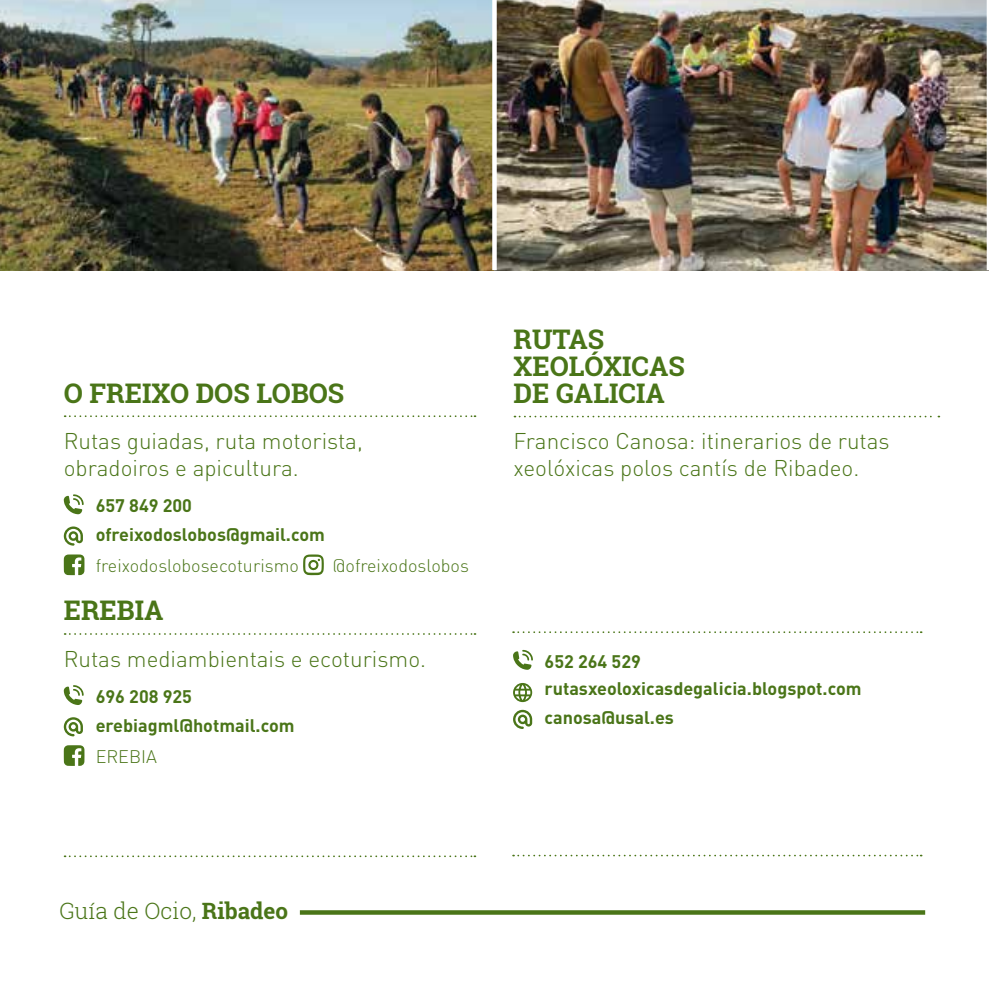
<style>
.page{position:relative;width:989px;height:989px;background:#fff}
.page>*{position:absolute;margin:0;border:0;box-sizing:border-box;transform-origin:0 0}
.t1{font:700 27px/27px "Roboto Slab";color:#4a7518}
.t2{font:300 22.5px/27px "DIN";color:#4a7518}
.t3{font:300 22.5px "Roboto Slab";color:#4a7518}
.t4{font:700 18px/29px "DIN";color:#4a7518}
.t5{font:300 18px "DIN";color:#4a7518}
.s1{font-weight:700}
</style>
<div class="page">
<svg style="left:300px;top:910px;width:625px;height:4px;background:#547d25"></svg>
<svg style="left:65px;top:415px;width:410px;height:2px"></svg>
<svg style="left:65px;top:633px;width:410px;height:2px"></svg>
<svg style="left:64px;top:494px;width:20px;height:20px"></svg>
<svg style="left:64px;top:526px;width:19px;height:19px"></svg>
<svg style="left:64px;top:554px;width:20px;height:21px"></svg>
<svg style="left:303px;top:554px;width:21px;height:21px"></svg>
<svg style="left:64px;top:685px;width:20px;height:20px"></svg>
<svg style="left:64px;top:717px;width:19px;height:19px"></svg>
<svg style="left:64px;top:745px;width:20px;height:21px"></svg>
<svg style="left:514px;top:416px;width:425px;height:1px"></svg>
<img style="left:0;top:0;width:492px;height:270px">
<img style="left:497px;top:0;width:489px;height:270px">
<svg style="left:513px;top:650px;width:20px;height:20px"></svg>
<svg style="left:513px;top:683px;width:19px;height:19px"></svg>
<svg style="left:513px;top:710px;width:19px;height:19px"></svg>
<svg style="left:513px;top:631px;width:408px;height:2px"></svg>
<svg style="left:513px;top:854px;width:408px;height:2px"></svg>
<svg style="left:65px;top:855px;width:410px;height:2px"></svg>
<p class="t1" style="left:64px;top:379px;width:282px">O FREIXO DOS LOBOS</p>
<p class="t2" style="left:64px;top:427px;width:300px">Rutas guiadas, ruta motorista, obradoiros e apicultura.</p>
<p class="t4" style="left:96px;top:490px;width:231px">657 849 200 ofreixodoslobos@gmail.com</p>
<p class="t5" style="left:96px;top:554px;width:205px">freixodoslobosecoturismo</p>
<p class="t5" style="left:333px;top:554px;width:137px">@ofreixodoslobos</p>
<p class="t1" style="left:64px;top:597px;width:101px">EREBIA</p>
<p class="t2" style="left:64px;top:644px;width:364px">Rutas mediambientais e ecoturismo.</p>
<p class="t4" style="left:96px;top:681px;width:200px">696 208 925 erebiagml@hotmail.com</p>
<p class="t5" style="left:96px;top:745px;width:63px">EREBIA</p>
<p class="t1" style="left:513px;top:325px;width:173px">RUTAS<br>XEOLÓXICAS<br>DE GALICIA</p>
<p class="t2" style="left:513px;top:427px;width:377px">Francisco Canosa: itinerarios de rutas xeolóxicas polos cantís de Ribadeo.</p>
<p class="t4" style="left:544px;top:646px;width:318px;line-height:28.3px">652 264 529 rutasxeoloxicasdegalicia.blogspot.com canosa@usal.es</p>
<p class="t3" style="left:59px;top:895px;width:230px">Guía de Ocio, <span class="s1">Ribadeo</span></p>
</div>
